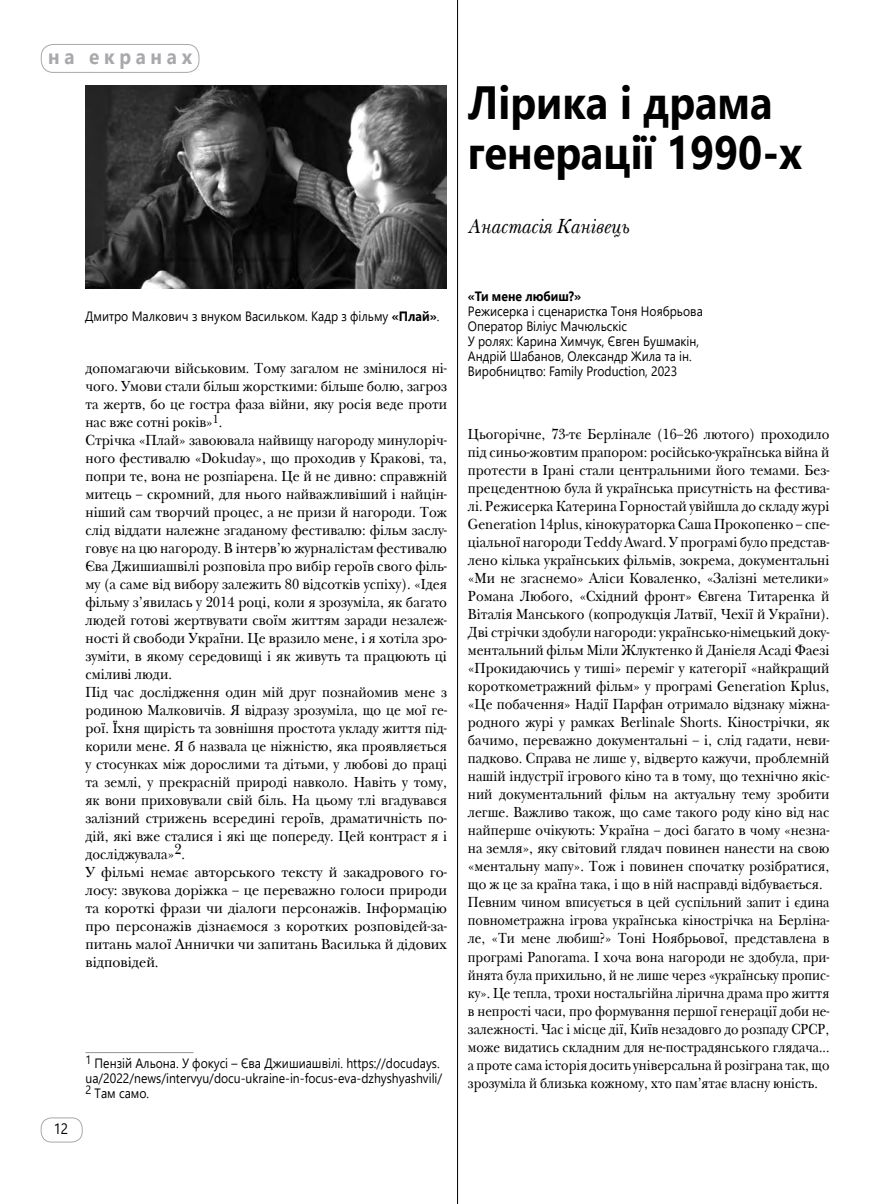
<style>
.page{position:relative;width:872px;height:1204px;background:#fff}
.page>*{position:absolute;margin:0;border:0;box-sizing:border-box;transform-origin:0 0}
.t1{font:700 46.5px/49.5px "Segoe UI";color:#000;scale:.9 1}
.t2{font:italic 21px "New Baskerville CTT";color:#000;scale:.9 1}
.t3{font:700 21px "Segoe UI";letter-spacing:.25em;color:#a7a9ac;scale:.9 1}
.t4{font:15px/18px "New Baskerville CTT";color:#000;scale:.9 1}
.t5{font:15px "Segoe UI";color:#000;scale:.9 1}
.t6{font:13.5px/15px "Segoe UI";color:#000;scale:.9 1}
.t7{font:700 13.5px "Segoe UI";color:#000;scale:.9 1}
.s1{font-weight:700}
.s2{color:#010000}
</style>
<div class="page">
<div style="left:41px;top:1117px;width:42px;height:25px;border:1px solid #a7a9ac;border-radius:10px"></div>
<hr style="left:457px;top:0;width:1px;height:1203px;background:#000">
<div style="left:41px;top:44px;width:158px;height:29px;border:1px solid #a7a9ac;border-radius:12px"></div>
<hr style="left:85px;top:1052px;width:108px;height:1px;background:#939598">
<img style="left:85px;top:85px;width:361px;height:203px">
<h2 class="t3" style="left:48px;top:37px;width:162px">на екранах</h2>
<h1 class="t1" style="left:468px;top:74px;width:373px">Лірика і драма генерації 1990-х</h1>
<h2 class="t2" style="left:468px;top:214px;width:180px">Анастасія Канівець</h2>
<p class="t6" style="left:85px;top:307px;width:395px">Дмитро Малкович з внуком Васильком. Кадр з фільму <span class="s1">«Плай»</span>.</p>
<p class="t4" style="left:85px;top:359px;width:403px">допомагаючи військовим. Тому загалом не змінилося ні&shy;чого. Умови стали більш жорсткими: більше болю, загроз та жертв, бо це гостра фаза війни, яку росія веде проти нас вже сотні років»<sup>1</sup>.<br>Стрічка «Плай» завоювала найвищу нагороду минулоріч&shy;ного фестивалю «Dokuday», що проходив у Кракові, та, попри те, вона не розпіарена. Це й не дивно: справжній митець – скромний, для нього найважливіший і найцін&shy;ніший сам творчий процес, а не призи й нагороди. Тож слід віддати належне згаданому фестивалю: фільм заслу&shy;говує на цю нагороду. В інтерв’ю журналістам фестивалю Єва Джишиашвілі розповіла про вибір героїв свого філь&shy;му (а саме від вибору залежить 80 відсотків успіху). «Ідея фільму з’явилась у 2014 році, коли я зрозуміла, як багато людей готові жертвувати своїм життям заради незалеж&shy;ності й свободи України. Це вразило мене, і я хотіла зро&shy;зуміти, в якому середовищі і як живуть та працюють ці сміливі люди.<br>Під час дослідження один мій друг познайомив мене з родиною Малковичів. Я відразу зрозуміла, що це мої ге&shy;рої. Їхня щирість та зовнішня простота укладу життя під&shy;корили мене. Я б назвала це ніжністю, яка проявляється у стосунках між дорослими та дітьми, у любові до праці та землі, у прекрасній природі навколо. Навіть у тому, як вони приховували свій біль. На цьому тлі вгадувався залізний стрижень всередині героїв, драматичність по&shy;дій, які вже сталися і які ще попереду. Цей контраст я і досліджувала»2.<br>У фільмі немає авторського тексту й закадрового го&shy;лосу: звукова доріжка – це переважно голоси природи та короткі фрази чи діалоги персонажів. Інформацію про персонажів дізнаємося з коротких розповідей-за&shy;питань малої Аннички чи запитань Василька й дідових відповідей.</p>
<p class="t5" style="left:54px;top:1114px;width:18px">12</p>
<p class="t6" style="left:85px;top:1054px;width:398px"><sup>1</sup> Пензій Альона. У фокусі – Єва Джишиашвілі. https://docudays. ua/2022/news/intervyu/docu-ukraine-in-focus-eva-dzhyshyashvili/<br><sup>2</sup> Там само.</p>
<p class="t7" style="left:468px;top:283px;width:127px">«Ти мене любиш?»</p>
<p class="t6" style="left:468px;top:302px;width:262px">Режисерка і сценаристка Тоня Ноябрьова Оператор Віліус Мачюльскіс<br>У ролях: Карина Химчук, Євген Бушмакін, Андрій Шабанов, Олександр Жила та ін.<br>Виробництво: Family Production, 2023</p>
<p class="t4" style="left:468px;top:425px;width:403px">Цьогорічне, 73-тє Берлінале (16–26 лютого) проходило під синьо-жовтим прапором: російсько-українська війна й протести в Ірані стали центральними його темами. Без&shy;прецедентною була й українська присутність на фестива&shy;лі. Режисерка Катерина Горностай увійшла до складу журі Generation 14plus, кінокураторка Саша Прокопенко – спе&shy;ціальної нагороди Teddy Award. У програмі було представ&shy;лено кілька українських фільмів, зокрема, документальні «Ми не згаснемо» Аліси Коваленко, «Залізні метелики» Романа Любого, «Східний фронт» Євгена Титаренка й Віталія Манського (копродукція Латвії, Чехії й України).<br>Дві стрічки здобули нагороди: українсько-німецький доку&shy;ментальний фільм Міли Жлуктенко й Даніеля Асаді Фаезі «Прокидаючись у тиші» переміг у категорії «найкращий короткометражний фільм» у програмі Generation Kplus, «Це побачення» Надії Парфан отримало відзнаку міжна&shy;родного журі у рамках Berlinale Shorts. Кінострічки, як бачимо, переважно документальні – і, слід гадати, неви&shy;падково. Справа не лише у, відверто кажучи, проблемній нашій індустрії ігрового кіно та в тому, що технічно якіс&shy;ний документальний фільм на актуальну тему зробити легше. Важливо також, що саме такого роду кіно від нас найперше очікують: Україна – досі багато в чому «незна&shy;на земля», яку світовий глядач повинен нанести на свою «ментальну мапу». Тож і повинен спочатку розібратися, що ж це за країна така, і що в ній насправді відбувається.<br>Певним чином вписується в цей суспільний запит і єдина повнометражна ігрова українська кінострічка на Берліна&shy;ле, «Ти мене любиш?» <span class="s2">Тоні Ноябрьової</span>, представлена в програмі Panorama. І хоча вона <span class="s2">нагороди не здобула, при&shy;йнята була прихильно, й не лише через «українську пропис&shy;ку». Це тепла, трохи ностальгійна лірична драма про життя в непрості часи, про формування першої генерації доби не&shy;залежності. Час і місце дії, Київ незадовго до розпаду СРСР, може видатись складним для не-пострадянського глядача... а проте сама історія досить універсальна й розіграна так, що зрозуміла й близька кожному, хто пам’ятає власну юність.</span></p>
</div>
